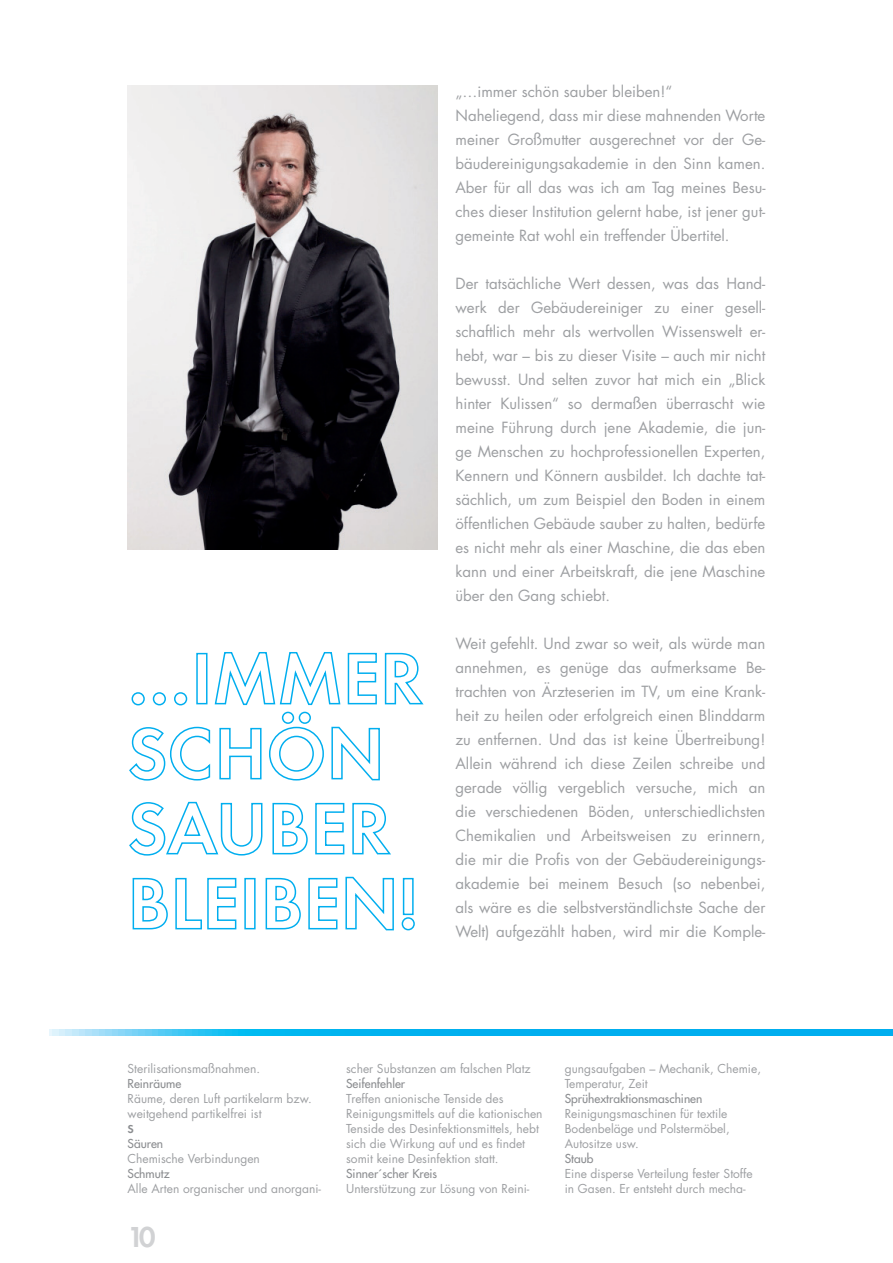
<style>
.page{position:relative;width:893px;height:1263px;background:#fff}
.page>*{position:absolute;margin:0;border:0;box-sizing:border-box;transform-origin:0 0}
.t1{font:600 30px "Futura";color:#d1d2d4}
.t2{font:15px/24px "Futura";color:#9d9fa2;text-align:justify}
.t3{font:12px/15px "Futura";color:#9d9fa2}
.t4{font:12px "Futura";color:#8b8d90}
.t5{font:600 12px "Futura";color:#8b8d90}
</style>
<div class="page">
<svg style="left:50px;top:1029px;width:843px;height:6px;background:#18b8f0"></svg>
<svg style="left:129px;top:652px;width:295px;height:129px"></svg>
<svg style="left:129px;top:801px;width:134px;height:55px"></svg>
<svg style="left:272px;top:802px;width:36px;height:53px"></svg>
<svg style="left:315px;top:802px;width:30px;height:53px"></svg>
<svg style="left:352px;top:802px;width:39px;height:53px"></svg>
<svg style="left:132px;top:877px;width:36px;height:53px"></svg>
<svg style="left:175px;top:877px;width:62px;height:53px"></svg>
<div style="left:244px;top:878px;width:12px;height:51px;border:1px solid #00aeef"></div>
<svg style="left:265px;top:877px;width:36px;height:53px"></svg>
<svg style="left:308px;top:877px;width:30px;height:53px"></svg>
<svg style="left:345px;top:876px;width:49px;height:55px"></svg>
<svg style="left:401px;top:877px;width:14px;height:54px"></svg>
<img style="left:128px;top:85px;width:309px;height:465px">
<p class="t2" style="left:455px;top:79px;width:311px;text-align:left">„…immer schön sauber bleiben!“ Naheliegend, dass mir diese mahnenden Worte meiner Großmutter ausgerechnet vor der Ge&shy;bäudereinigungsakademie in den Sinn kamen.<br>Aber für all das was ich am Tag meines Besu&shy;ches dieser Institution gelernt habe, ist jener gut&shy;gemeinte Rat wohl ein treffender Übertitel.</p>
<p class="t2" style="left:455px;top:271px;width:311px">Der tatsächliche Wert dessen, was das Hand&shy;werk der Gebäudereiniger zu einer gesell&shy;schaftlich mehr als wertvollen Wissenswelt er&shy;hebt, war – bis zu dieser Visite – auch mir nicht bewusst. Und selten zuvor hat mich ein „Blick hinter Kulissen“ so dermaßen überrascht wie meine Führung durch jene Akademie, die jun&shy;ge Menschen zu hochprofessionellen Experten, Kennern und Könnern ausbildet. Ich dachte tat&shy;sächlich, um zum Beispiel den Boden in einem öffentlichen Gebäude sauber zu halten, bedürfe es nicht mehr als einer Maschine, die das eben kann und einer Arbeitskraft, die jene Maschine über den Gang schiebt.</p>
<p class="t2" style="left:455px;top:631px;width:311px">Weit gefehlt. Und zwar so weit, als würde man annehmen, es genüge das aufmerksame Be&shy;trachten von Ärzteserien im TV, um eine Krank&shy;heit zu heilen oder erfolgreich einen Blinddarm zu entfernen. Und das ist keine Übertreibung!<br>Allein während ich diese Zeilen schreibe und gerade völlig vergeblich versuche, mich an die verschiedenen Böden, unterschiedlichsten Chemi kalien und Arbeitsweisen zu erinnern, die mir die Profis von der Gebäudereinigungs&shy;akademie bei meinem Besuch (so nebenbei, als wäre es die selbstverständlichste Sache der Welt) aufgezählt haben, wird mir die Komple-</p>
<p class="t3" style="left:128px;top:1061px;width:134px">Sterilisationsmaßnahmen.</p>
<p class="t4" style="left:128px;top:1076px;width:55px">Reinräume</p>
<p class="t3" style="left:128px;top:1091px;width:186px">Räume, deren Luft partikelarm bzw. weitgehend partikelfrei ist</p>
<p class="t5" style="left:128px;top:1122px;width:8px">S</p>
<p class="t4" style="left:128px;top:1136px;width:37px">Säuren</p>
<p class="t3" style="left:128px;top:1151px;width:134px">Chemische Verbindungen</p>
<p class="t4" style="left:128px;top:1166px;width:44px">Schmutz</p>
<p class="t3" style="left:128px;top:1181px;width:195px">Alle Arten organischer und anorgani-</p>
<h1 class="t1" style="left:128px;top:1219px;width:30px">10</h1>
<p class="t3" style="left:346px;top:1061px;width:186px">scher Substanzen am falschen Platz</p>
<p class="t4" style="left:346px;top:1076px;width:60px">Seifenfehler</p>
<p class="t3" style="left:346px;top:1091px;width:198px">Treffen anionische Tenside des Reinigungsmittels auf die kationischen Tenside des Desinfektionsmittels, hebt sich die Wirkung auf und es findet somit keine Desinfektion statt.</p>
<p class="t4" style="left:346px;top:1166px;width:93px">Sinner´scher Kreis</p>
<p class="t3" style="left:346px;top:1181px;width:185px">Unterstützung zur Lösung von Reini-</p>
<p class="t3" style="left:565px;top:1061px;width:198px">gungsaufgaben – Mechanik, Chemie,<br>Temperatur, Zeit</p>
<p class="t4" style="left:565px;top:1091px;width:139px">Sprühextraktionsmaschinen</p>
<p class="t3" style="left:565px;top:1106px;width:166px">Reinigungsmaschinen für textile<br>Bodenbeläge und Polstermöbel,<br>Autositze usw.</p>
<p class="t4" style="left:565px;top:1151px;width:30px">Staub</p>
<p class="t3" style="left:565px;top:1166px;width:189px">Eine disperse Verteilung fester Stoffe in Gasen. Er entsteht durch mecha-</p>
</div>
